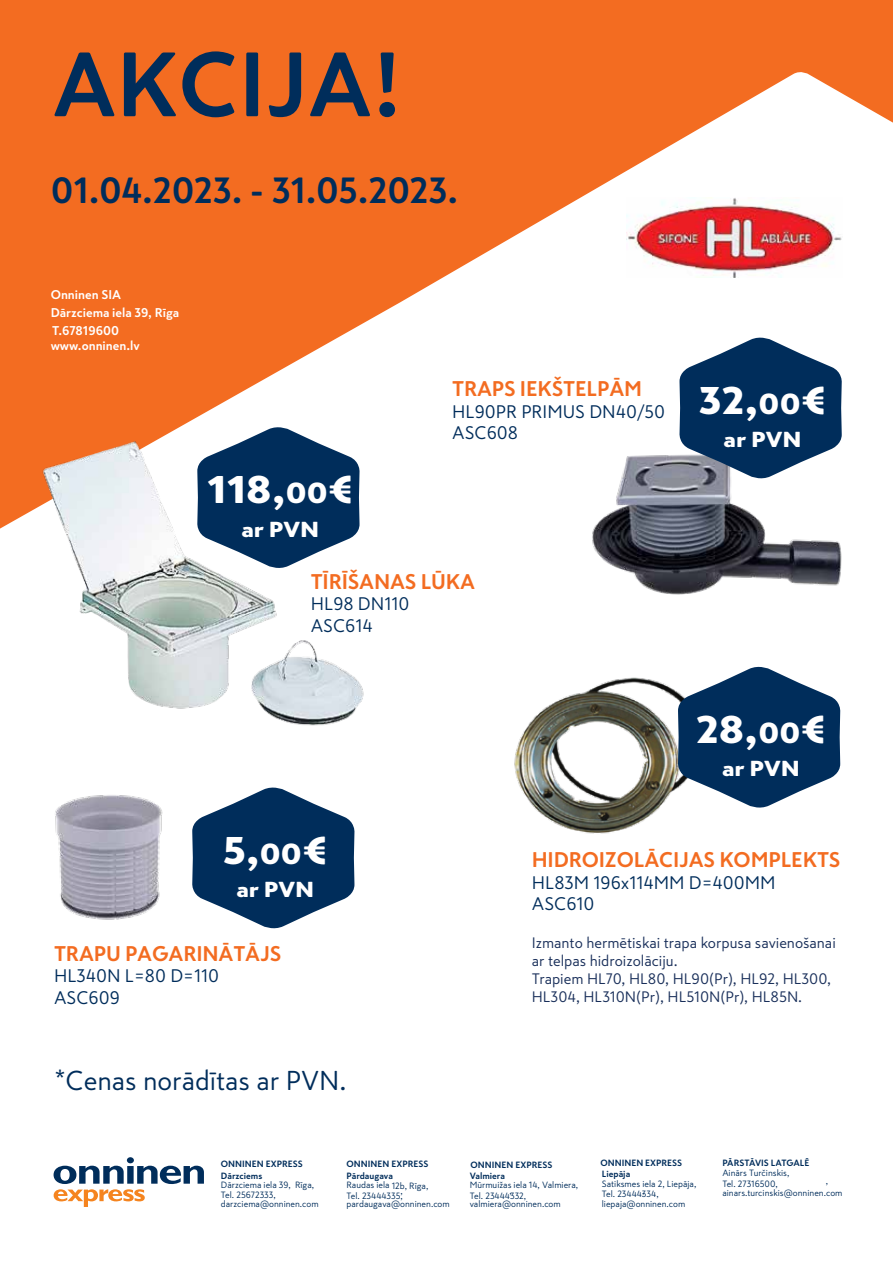
<style>
.page{position:relative;width:893px;height:1263px;background:#fff}
.page>*{position:absolute;margin:0;border:0;box-sizing:border-box;transform-origin:0 0}
.t1{font:700 90px "Skatta Sans";color:#002d5b}
.t2{font:900 38.1px "Skatta Sans";color:#fff;scale:1.12 1}
.t3{font:700 36px "Skatta Sans";letter-spacing:-.005em;color:#002d5b}
.t4{font:27px "Skatta Sans";color:#002d5b}
.t5{font:900 21.45px "Skatta Sans";color:#fff;scale:1.12 1}
.t6{font:700 21px "Skatta Sans";letter-spacing:-.01em;color:#f36c21}
.t7{font:18px/21.6px "Skatta Sans";color:#002d5b}
.t8{font:15px/18px "Skatta Sans";color:#192f5a}
.t9{font:700 12.6px/18.1px "Skatta Sans";color:#fff}
.t10{font:9px/10.8px "Skatta Sans";color:#002d5b}
.t11{font:700 9px/12.3px "Skatta Sans";color:#002d5b}
.s1{font-size:28.65px}
</style>
<div class="page">
<div style="left:0;top:0;width:893px;height:1260px;background:#f36c21"></div>
<div style="left:0;top:1131px;width:893px;height:131px;background:#fff"></div>
<svg style="left:201px;top:72px;width:692px;height:459px;fill:#fff"></svg>
<div style="left:0;top:531px;width:893px;height:601px;background:#fff"></div>
<svg style="left:54px;top:1157px;width:150px;height:50px"></svg>
<img style="left:843px;top:236px;width:13px;height:6px">
<img style="left:55px;top:812px;width:108px;height:108px">
<svg style="left:192px;top:812px;width:163px;height:117px"></svg>
<img style="left:585px;top:426px;width:260px;height:169px">
<svg style="left:679px;top:335px;width:163px;height:146px;background:#3d5e81"></svg>
<img style="left:514px;top:677px;width:164px;height:157px">
<svg style="left:678px;top:666px;width:162px;height:142px"></svg>
<img style="left:627px;top:198px;width:216px;height:79px">
<img style="left:0;top:415px;width:508px;height:397px">
<svg style="left:197px;top:425px;width:163px;height:146px;background:#436486"></svg>
<h1 class="t1" style="left:52px;top:20px;width:352px">AKCIJA!</h1>
<h3 class="t3" style="left:51px;top:165px;width:409px">01.04.2023. - 31.05.2023.</h3>
<h3 class="t9" style="left:51px;top:285px;width:130px">Onninen SIA<br>Dārzciema iela 39, Rīga<br>T.67819600</h3>
<h3 class="t9" style="left:51px;top:336px;width:91px">www.onninen.lv</h3>
<h2 class="t2" style="left:207px;top:461px;width:132px">118,<span class="s1">00</span>€</h2>
<h3 class="t5" style="left:241px;top:513px;width:71px">ar PVN</h3>
<h3 class="t6" style="left:452px;top:374px;width:191px">TRAPS IEKŠTELPĀM</h3>
<h3 class="t7" style="left:452px;top:400px;width:214px">HL90PR PRIMUS DN40/50<br>ASC608</h3>
<h3 class="t6" style="left:311px;top:566px;width:166px">TĪRĪŠANAS LŪKA</h3>
<h3 class="t7" style="left:311px;top:593px;width:100px">HL98 DN110<br>ASC614</h3>
<h2 class="t2" style="left:699px;top:372px;width:116px">32,<span class="s1">00</span>€</h2>
<h3 class="t5" style="left:724px;top:423px;width:71px">ar PVN</h3>
<h2 class="t2" style="left:223px;top:822px;width:95px">5,<span class="s1">00</span>€</h2>
<h3 class="t5" style="left:236px;top:873px;width:71px">ar PVN</h3>
<h2 class="t2" style="left:696px;top:701px;width:118px">28,<span class="s1">00</span>€</h2>
<h3 class="t5" style="left:722px;top:753px;width:71px">ar PVN</h3>
<h3 class="t6" style="left:532px;top:845px;width:310px">HIDROIZOLĀCIJAS KOMPLEKTS</h3>
<h3 class="t7" style="left:532px;top:871px;width:245px">HL83M 196x114MM D=400MM<br>ASC610</h3>
<h3 class="t6" style="left:54px;top:938px;width:229px">TRAPU PAGARINĀTĀJS</h3>
<h3 class="t7" style="left:54px;top:965px;width:167px">HL340N L=80 D=110<br>ASC609</h3>
<h3 class="t4" style="left:54px;top:1063px;width:294px">*Cenas norādītas ar PVN.</h3>
<h3 class="t8" style="left:532px;top:934px;width:306px">Izmanto hermētiskai trapa korpusa savienošanai ar telpas hidroizolāciju.<br>Trapiem HL70, HL80, HL90(Pr), HL92, HL300, HL304, HL310N(Pr), HL510N(Pr), HL85N.</h3>
<p class="t11" style="left:221px;top:1157px;width:83px">ONNINEN EXPRESS<br>Dārzciems</p>
<p class="t10" style="left:221px;top:1180px;width:99px;line-height:9.3px">Dārzciema iela 39, Rīga,<br>Tel. 25672333, darzciema@onninen.com</p>
<p class="t11" style="left:347px;top:1157px;width:83px">ONNINEN EXPRESS<br>Pārdaugava</p>
<p class="t10" style="left:400px;top:1185px;width:4px">,</p>
<p class="t10" style="left:346px;top:1180px;width:83px">Raudas iela 12b, Rīga,<br>Tel. 23444335,</p>
<p class="t10" style="left:347px;top:1198px;width:105px">pardaugava@onninen.com</p>
<p class="t11" style="left:470px;top:1158px;width:84px;line-height:11.4px">ONNINEN EXPRESS<br>Valmiera</p>
<p class="t10" style="left:509px;top:1185px;width:4px">,</p>
<p class="t10" style="left:470px;top:1180px;width:110px">Mūrmuižas iela 14, Valmiera,<br>Tel. 23444332,</p>
<p class="t10" style="left:470px;top:1198px;width:93px">valmiera@onninen.com</p>
<p class="t11" style="left:600px;top:1157px;width:83px;line-height:10.8px">ONNINEN EXPRESS<br>Liepāja</p>
<p class="t10" style="left:642px;top:1185px;width:4px">,</p>
<p class="t10" style="left:602px;top:1178px;width:96px">Satiksmes iela 2, Liepāja,<br>Tel. 23444334,</p>
<p class="t10" style="left:602px;top:1198px;width:85px">liepaja@onninen.com</p>
<p class="t11" style="left:722px;top:1156px;width:89px">PĀRSTĀVIS LATGALĒ</p>
<p class="t10" style="left:722px;top:1167px;width:69px">Ainārs Turčinskis,<br>Tel. 27316500,</p>
<p class="t10" style="left:722px;top:1188px;width:122px">ainars.turcinskis@onninen.com</p>
<p class="t10" style="left:826px;top:1175px;width:4px">,</p>
</div>
